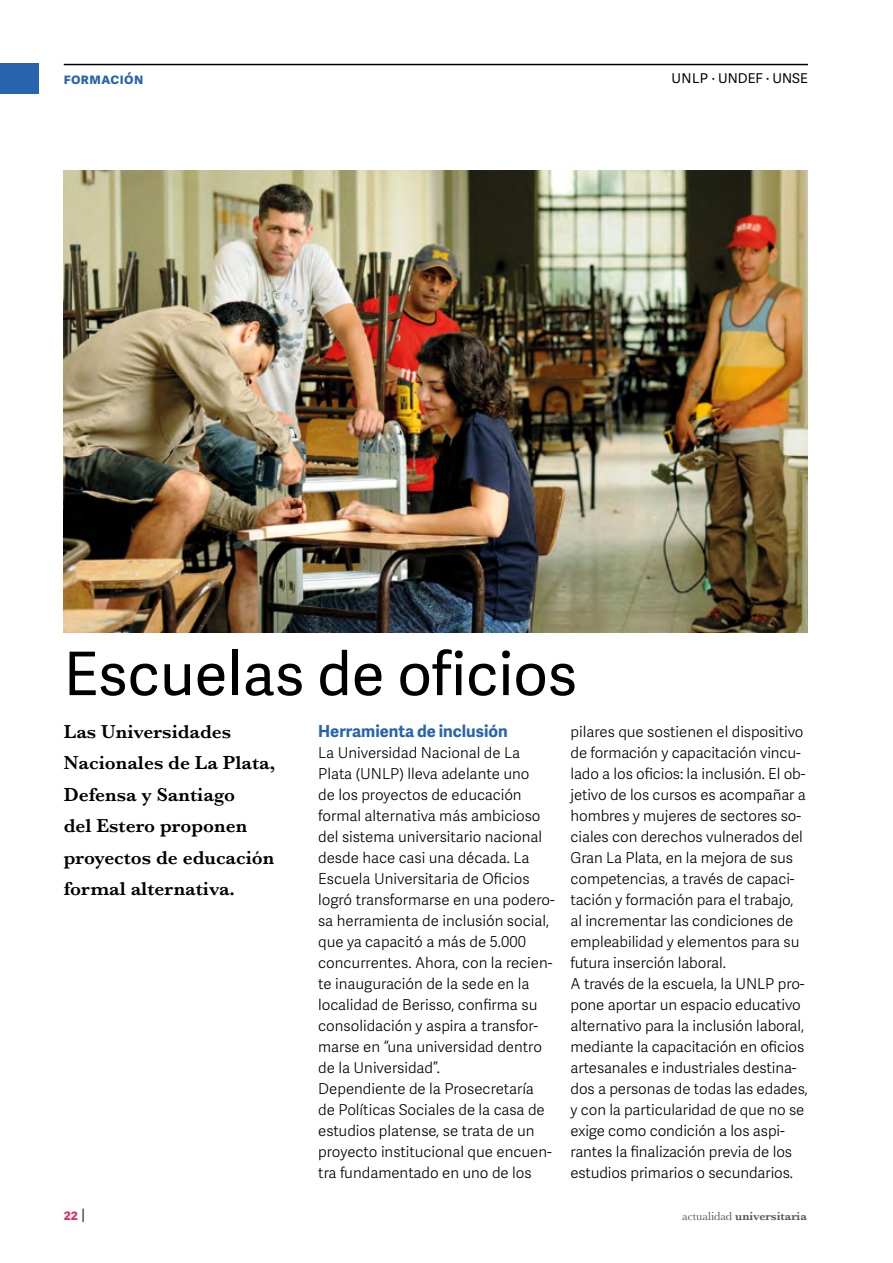
<style>
.page{position:relative;width:893px;height:1263px;background:#fff}
.page>*{position:absolute;margin:0;border:0;box-sizing:border-box;transform-origin:0 0}
.t1{font:60px "Adelle Sans";color:#000}
.t2{font:600 19.5px/31.5px "Baskerville MT Std";color:#000}
.t3{font:700 16.5px "Adelle Sans";color:#2863ad}
.t4{font:15px/21px "Adelle Sans Lt";letter-spacing:-.005em;color:#000}
.t5{font:700 15px "Adelle Sans";letter-spacing:.03em;color:#2863ad}
.t6{font:700 15px "Adelle Sans";color:#d83559}
.t7{font:13.5px "Adelle Sans";color:#000}
.t8{font:600 12px "Baskerville MT Std";color:#525353}
.s1{font-weight:400;color:#343534}
.s2{font-weight:400}
</style>
<div class="page">
<hr style="left:64px;top:64px;width:744px;height:1px;background:#000">
<div style="left:0;top:63px;width:39px;height:30px;background:#2863ad"></div>
<img style="left:64px;top:170px;width:744px;height:462px">
<p class="t5" style="left:64px;top:68px;width:81px">formación</p>
<p class="t7" style="left:671px;top:68px;width:138px">UNLP ∙ UNDEF ∙ UNSE</p>
<h1 class="t1" style="left:64px;top:631px;width:515px">Escuelas de oficios</h1>
<p class="t3" style="left:318px;top:719px;width:191px">Herramienta de inclusión</p>
<p class="t4" style="left:318px;top:742px;width:238px">La Universidad Nacional de La<br>Plata (UNLP) lleva adelante uno<br>de los proyectos de educación formal alternativa más ambicioso del sistema universitario nacional desde hace casi una década. La<br>Escuela Universitaria de Oficios logró transformarse en una podero&shy;sa herramienta de inclusión social, que ya capacitó a más de 5.000 concurrentes. Ahora, con la recien&shy;te inauguración de la sede en la localidad de Berisso, confirma su consolidación y aspira a transfor&shy;marse en “una universidad dentro de la Universidad”.<br>Dependiente de la Prosecretaría<br>de Políticas Sociales de la casa de estudios platense, se trata de un proyecto institucional que encuen&shy;tra fundamentado en uno de los</p>
<h2 class="t2" style="left:64px;top:716px;width:213px">Las Universidades<br>Nacionales de La Plata,<br>Defensa y Santiago<br>del Estero proponen proyectos de educación formal alternativa.</h2>
<p class="t4" style="left:570px;top:721px;width:239px">pilares que sostienen el dispositivo de formación y capacitación vincu&shy;lado a los oficios: la inclusión. El ob&shy;jetivo de los cursos es acompañar a hombres y mujeres de sectores so&shy;ciales con derechos vulnerados del Gran La Plata, en la mejora de sus competencias, a través de capaci&shy;tación y formación para el trabajo, al incrementar las condiciones de empleabilidad y elementos para su futura inserción laboral.<br>A través de la escuela, la UNLP pro&shy;pone aportar un espacio educativo alternativo para la inclusión laboral, mediante la capacitación en oficios artesanales e industriales destina&shy;dos a personas de todas las edades, y con la particularidad de que no se exige como condición a los aspi&shy;rantes la finalización previa de los estudios primarios o secundarios.</p>
<p class="t6" style="left:64px;top:1204px;width:23px">22<span class="s1">|</span></p>
<p class="t8" style="left:682px;top:1209px;width:126px"><span class="s2">actualidad</span> universitaria</p>
</div>
